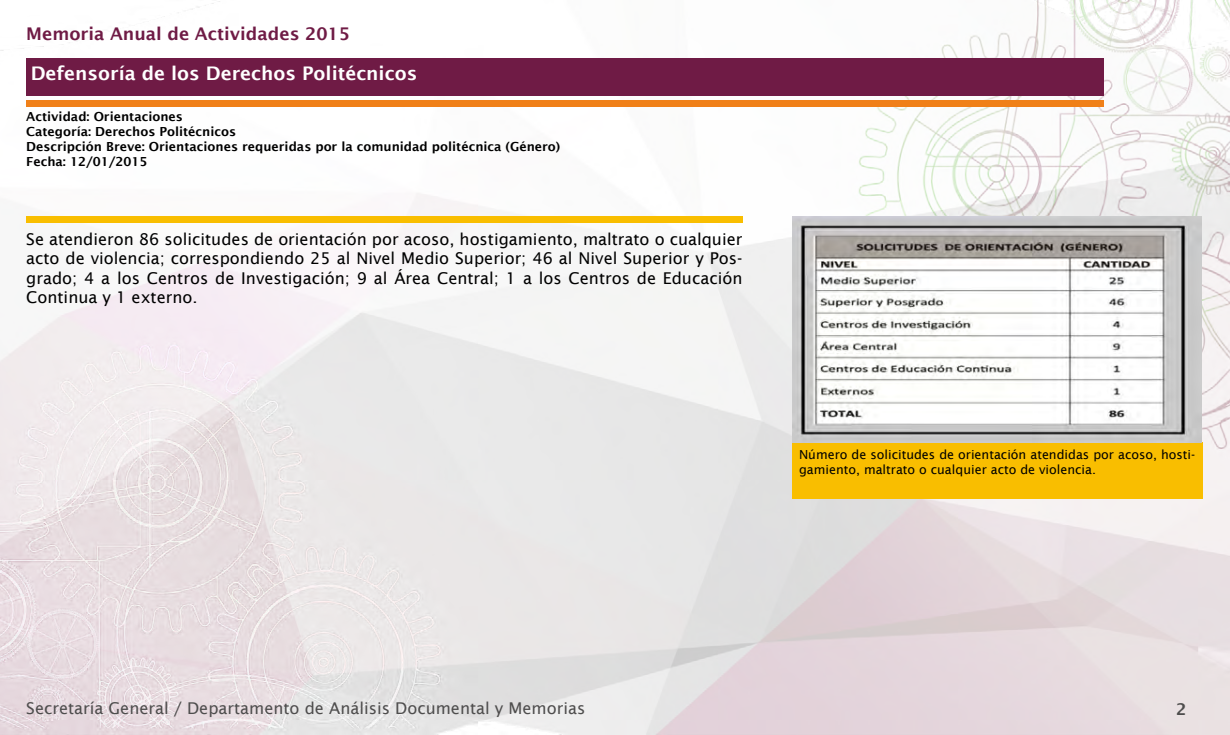
<style>
.page{position:relative;width:1230px;height:735px;background:#fff}
.page>*{position:absolute;margin:0;border:0;box-sizing:border-box;transform-origin:0 0}
.t1{font:600 18.75px "Lucida Sans";color:#fff}
.t2{font:600 17.5px "Lucida Sans";color:#6f1b45}
.t3{font:16.25px/19.5px "Lucida Sans";color:#000;text-align:justify}
.t4{font:16.25px "Lucida Sans";color:#4e4d4d}
.t5{font:600 16.25px "Lucida Sans";color:#4e4d4d}
.t6{font:600 12.5px/15px "Lucida Sans";color:#000}
.t7{font:12.5px/15px "Lucida Sans";color:#000}
</style>
<div class="page">
<img style="left:0;top:0;width:1230px;height:735px">
<div style="left:26px;top:58px;width:1078px;height:38px;background:#6f1b45"></div>
<div style="left:26px;top:216px;width:716px;height:7px;background:#f9be00"></div>
<div style="left:26px;top:100px;width:1078px;height:6px;background:#f08018"></div>
<div style="left:792px;top:443px;width:411px;height:56px;background:#f9be00"></div>
<img style="left:792px;top:216px;width:410px;height:227px">
<p class="t2" style="left:26px;top:24px;width:325px">Memoria Anual de Actividades 2015</p>
<p class="t1" style="left:31px;top:63px;width:388px">Defensoría de los Derechos Politécnicos</p>
<p class="t6" style="left:26px;top:109px;width:536px">Actividad: Orientaciones<br>Categoría: Derechos Politécnicos<br>Descripción Breve: Orientaciones requeridas por la comunidad politécnica (Género)<br>Fecha: 12/01/2015</p>
<p class="t3" style="left:26px;top:229px;width:718px">Se atendieron 86 solicitudes de orientación por acoso, hostigamiento, maltrato o cualquier acto de violencia; correspondiendo 25 al Nivel Medio Superior; 46 al Nivel Superior y Pos&shy;grado; 4 a los Centros de Investigación; 9 al Área Central; 1 a los Centros de Educación Continua y 1 externo.</p>
<p class="t7" style="left:799px;top:447px;width:398px">Número de solicitudes de orientación atendidas por acoso, hosti&shy;gamiento, maltrato o cualquier acto de violencia.</p>
<p class="t4" style="left:26px;top:699px;width:561px">Secretaría General / Departamento de Análisis Documental y Memorias</p>
<p class="t5" style="left:1176px;top:700px;width:12px">2</p>
</div>
